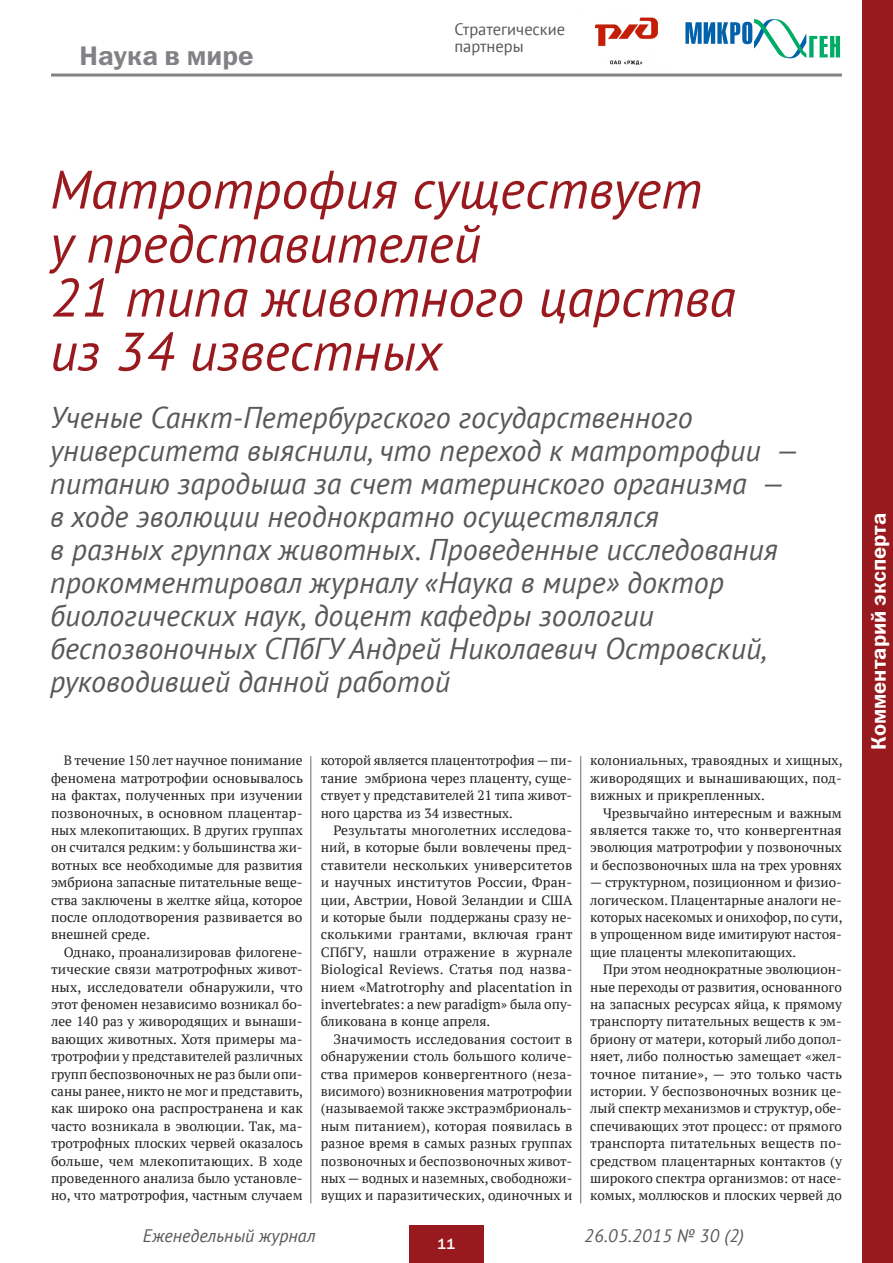
<style>
.page{position:relative;width:893px;height:1263px;background:#fff}
.page>*{position:absolute;margin:0;border:0;box-sizing:border-box;transform-origin:0 0}
._4-zag{font:italic 54px/54px "PT Sans";color:#991a1e}
.врез{font:italic 30px/33px "PT Sans";color:#57585a}
.t1{font:27px "Franklin Gothic Demi C";color:#808285}
.t2{font:21px "Franklin Gothic Demi C";color:#fff}
.top{font:italic 18px "PT Sans";color:#57585a}
.t3{font:16.5px/16.5px "PT Sans";color:#57585a}
.t4{font:15px "Franklin Gothic Medium C";color:#fff}
._4-text{font:13.5px/17.4px "PT Serif";color:#231f20;text-align:justify}
</style>
<div class="page">
<div style="left:409px;top:1226px;width:75px;height:37px;background:#991a1e"></div>
<div style="left:862px;top:0;width:30px;height:1263px;background:#991a1e"></div>
<hr style="left:51px;top:74px;width:791px;height:3px;background:#808285">
<svg style="left:685px;top:19px;width:155px;height:39px"></svg>
<img style="left:595px;top:17px;width:63px;height:48px">
<hr style="left:310px;top:756px;width:1px;height:447px;background:#6c6d70">
<hr style="left:580px;top:756px;width:1px;height:447px;background:#6c6d70">
<h3 class="t1" style="left:80px;top:40px;width:176px">Наука в мире</h3>
<p class="t3" style="left:454px;top:21px;width:112px">Стратегические партнеры</p>
<p class="_4-zag" style="left:50px;top:161px;width:687px">Матротрофия существует у представителей<br>21 типа животного царства из 34 известных</p>
<p class="врез" style="left:50px;top:400px;width:750px">Ученые Санкт-Петербургского государственного университета выяснили, что переход к матротрофии — питанию зародыша за счет материнского организма — в ходе эволюции неоднократно осуществлялся<br>в разных группах животных. Проведенные исследования прокомментировал журналу «Наука в мире» доктор биологических наук, доцент кафедры зоологии беспозвоночных СПбГУ Андрей Николаевич Островский, руководившей данной работой</p>
<p class="_4-text" style="left:51px;top:752px;width:253px;text-indent:13px">В течение 150 лет научное понимание феномена матротрофии основывалось на фактах, полученных при изучении позвоночных, в основном плацентар&shy;ных млекопитающих. В других группах он считался редким: у большинства жи&shy;вотных все необходимые для развития эмбриона запасные питательные веще&shy;ства заключены в желтке яйца, которое после оплодотворения развивается во внешней среде.</p>
<p class="_4-text" style="left:51px;top:943px;width:254px;text-indent:13px">Однако, проанализировав филогене&shy;тические связи матротрофных живот&shy;ных, исследователи обнаружили, что этот феномен независимо возникал бо&shy;лее 140 раз у живородящих и вынаши&shy;вающих животных. Хотя примеры ма&shy;тротрофии у представителей различных групп беспозвоночных не раз были опи&shy;саны ранее, никто не мог и представить, как широко она распространена и как часто возникала в эволюции. Так, ма&shy;тротрофных плоских червей оказалось больше, чем млекопитающих. В ходе проведенного анализа было установле&shy;но, что матротрофия, частным случаем</p>
<p class="_4-text" style="left:321px;top:752px;width:253px">которой является плацентотрофия — пи&shy;тание эмбриона через плаценту, суще&shy;ствует у представителей 21 типа живот&shy;ного царства из 34 известных.</p>
<p class="_4-text" style="left:321px;top:821px;width:253px;text-indent:13px">Результаты многолетних исследова&shy;ний, в которые были вовлечены пред&shy;ставители нескольких университетов и научных институтов России, Фран&shy;ции, Австрии, Новой Зеландии и США и которые были поддержаны сразу не&shy;сколькими грантами, включая грант СПбГУ, нашли отражение в журнале Biological Reviews. Статья под назва&shy;нием «Matrotrophy and placentation in invertebrates: a new paradigm» была опу&shy;бликована в конце апреля.</p>
<p class="_4-text" style="left:321px;top:1030px;width:253px;text-indent:13px">Значимость исследования состоит в обнаружении столь большого количе&shy;ства примеров конвергентного (неза&shy;висимого) возникновения матротрофии (называемой также экстраэмбриональ&shy;ным питанием), которая появилась в разное время в самых разных группах позвоночных и беспозвоночных живот&shy;ных — водных и наземных, свободножи&shy;вущих и паразитических, одиночных и</p>
<p class="_4-text" style="left:590px;top:752px;width:254px">колониальных, травоядных и хищных, живородящих и вынашивающих, под&shy;вижных и прикрепленных.</p>
<p class="_4-text" style="left:590px;top:804px;width:253px;text-indent:13px">Чрезвычайно интересным и важным является также то, что конвергентная эволюция матротрофии у позвоночных и беспозвоночных шла на трех уровнях</p>
<p class="_4-text" style="left:590px;top:873px;width:254px">— структурном, позиционном и физио&shy;логическом. Плацентарные аналоги не&shy;которых насекомых и онихофор, по сути, в упрощенном виде имитируют настоя&shy;щие плаценты млекопитающих.</p>
<p class="_4-text" style="left:590px;top:960px;width:253px;text-indent:13px">При этом неоднократные эволюцион&shy;ные переходы от развития, основанного на запасных ресурсах яйца, к прямому транспорту питательных веществ к эм&shy;бриону от матери, который либо допол&shy;няет, либо полностью замещает «жел&shy;точное питание», — это только часть истории. У беспозвоночных возник це&shy;лый спектр механизмов и структур, обе&shy;спечивающих этот процесс: от прямого транспорта питательных веществ по&shy;средством плацентарных контактов (у широкого спектра организмов: от насе&shy;комых, моллюсков и плоских червей до</p>
<p class="top" style="left:143px;top:1224px;width:174px">Еженедельный журнал</p>
<p class="top" style="left:584px;top:1224px;width:162px">26.05.2015 № 30 (2)</p>
<p class="t4" style="left:437px;top:1235px;width:20px">11</p>
<h3 class="t2" style="left:867px;top:750px;width:239px;rotate:-90deg">Комментарий эксперта</h3>
</div>
